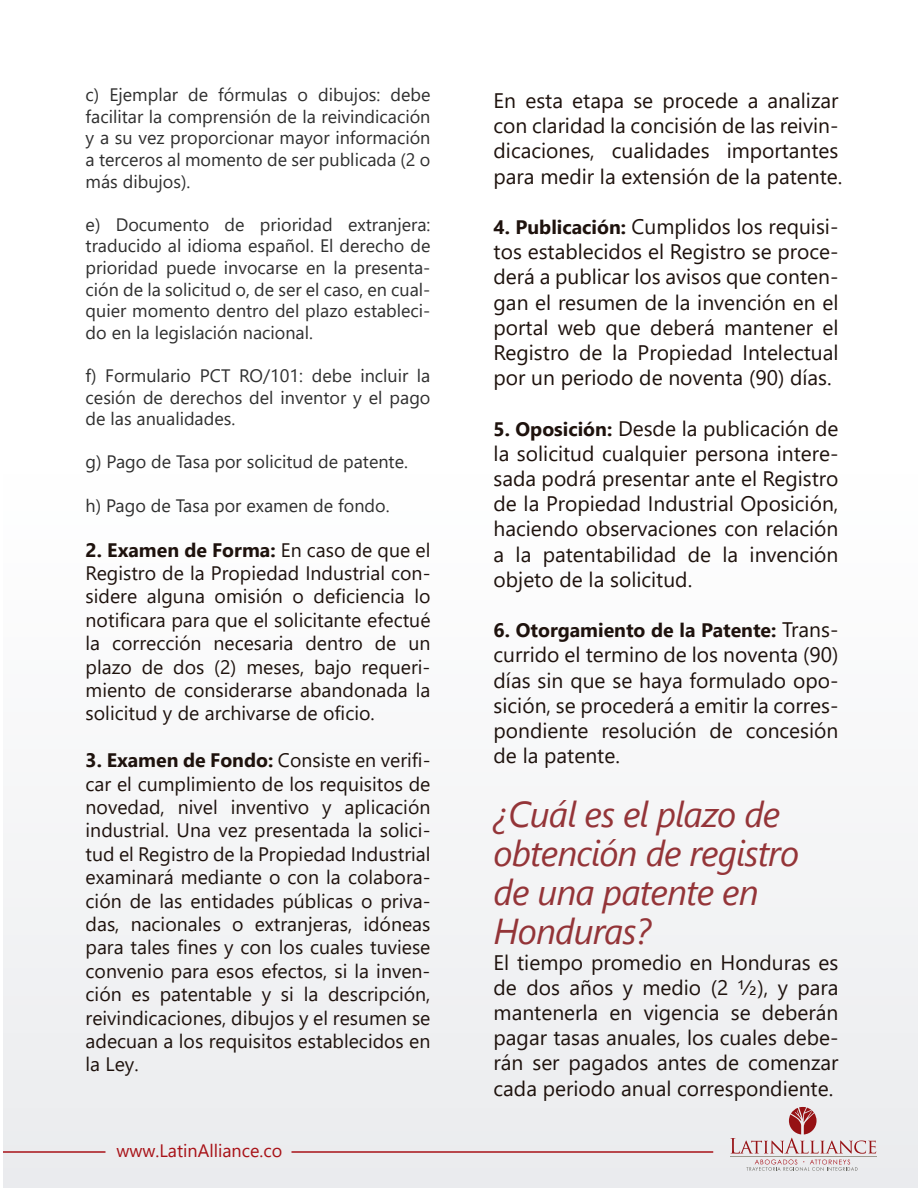
<style>
.page{position:relative;width:918px;height:1188px;background:#fff}
.page>*{position:absolute;margin:0;border:0;box-sizing:border-box;transform-origin:0 0}
.t1{font:italic 36px/39px "Segoe UI";letter-spacing:-.025em;color:rgb(131 18 22/.85)}
.t2{font:21px/25.2px "Segoe UI";color:#1e120d;text-align:justify}
.t3{font:19.5px/23.4px "Segoe UI";color:#1e120d;text-align:justify}
.t4{font:700 19.5px "Segoe UI";color:#1e120d}
.t5{font:18px/21.6px "Segoe UI";color:#2f2f2f;text-align:justify}
.t6{font:18px "Segoe UI";color:#a81217}
.s1{font-weight:700}
.s2{font-weight:700;font-size:19.5px}
.s3{font-weight:400;font-size:21px}
</style>
<div class="page">
<div style="left:3px;top:3px;width:915px;height:1185px;background:linear-gradient(to right,#f9f9fa,#f9f9fa)"></div>
<hr style="left:730px;top:1156px;width:147px;height:1px;background:#9d9a8e">
<svg style="left:730px;top:1107px;width:146px;height:64px"></svg>
<hr style="left:291px;top:1151px;width:422px;height:2px;background:#a81217">
<hr style="left:3px;top:1151px;width:102px;height:2px;background:#a81217">
<p class="t5" style="left:86px;top:83px;width:346px">c) Ejemplar de fórmulas o dibujos: debe facilitar la comprensión de la reivindicación y a su vez proporcionar mayor información a terceros al momento de ser publicada (2 o más dibujos).</p>
<p class="t5" style="left:86px;top:212px;width:346px">e) Documento de prioridad extranjera: traducido al idioma español. El derecho de prioridad puede invocarse en la presenta&shy;ción de la solicitud o, de ser el caso, en cual&shy;quier momento dentro del plazo estableci&shy;do en la legislación nacional.</p>
<p class="t5" style="left:86px;top:363px;width:346px">f) Formulario PCT RO/101: debe incluir la cesión de derechos del inventor y el pago de las anualidades.</p>
<p class="t5" style="left:86px;top:450px;width:324px">g) Pago de Tasa por solicitud de patente.</p>
<p class="t5" style="left:86px;top:493px;width:306px">h) Pago de Tasa por examen de fondo.</p>
<p class="t3" style="left:86px;top:536px;width:346px"><span class="s1">2. Examen de Forma:</span> En caso de que el Registro de la Propiedad Industrial con&shy;sidere alguna omisión o deficiencia lo notificara para que el solicitante efectué la corrección necesaria dentro de un plazo de dos (2) meses, bajo requeri&shy;miento de considerarse abandonada la solicitud y de archivarse de oficio.</p>
<p class="t3" style="left:86px;top:747px;width:346px"><span class="s1">3. Examen de Fondo:</span> Consiste en verifi&shy;car el cumplimiento de los requisitos de novedad, nivel inventivo y aplicación industrial. Una vez presentada la solici&shy;tud el Registro de la Propiedad Industrial examinará mediante o con la colabora&shy;ción de las entidades públicas o priva&shy;das, nacionales o extranjeras, idóneas para tales fines y con los cuales tuviese convenio para esos efectos, si la inven&shy;ción es patentable y si la descripción, reivindicaciones, dibujos y el resumen se adecuan a los requisitos establecidos en la Ley.</p>
<p class="t6" style="left:117px;top:1133px;width:167px">www.LatinAlliance.co</p>
<p class="t2" style="left:494px;top:86px;width:350px;text-align:left">En esta etapa se procede a analizar con claridad la concisión de las reivin&shy;dicaciones, cualidades importantes para medir la extensión de la patente.</p>
<p class="t2" style="left:494px;top:212px;width:346px"><span class="s2">4. Publicación:</span> Cumplidos los requisi&shy;tos establecidos el Registro se proce&shy;derá a publicar los avisos que conten&shy;gan el resumen de la invención en el portal web que deberá mantener el Registro de la Propiedad Intelectual por un periodo de noventa (90) días.</p>
<p class="t2" style="left:494px;top:414px;width:346px"><span class="s2">5. Oposición:</span> Desde la publicación de la solicitud cualquier persona intere&shy;sada podrá presentar ante el Registro de la Propiedad Industrial Oposición, haciendo observaciones con relación a la patentabilidad de la invención objeto de la solicitud.</p>
<p class="t4" style="left:494px;top:612px;width:346px">6. Otorgamiento de la Patente: <span class="s3">Trans-</span></p>
<p class="t2" style="left:494px;top:640px;width:346px">currido el termino de los noventa (90) días sin que se haya formulado opo&shy;sición, se procederá a emitir la corres&shy;pondiente resolución de concesión de la patente.</p>
<h1 class="t1" style="left:494px;top:789px;width:307px">¿Cuál es el plazo de obtención de registro de una patente en<br>Honduras?</h1>
<p class="t2" style="left:494px;top:948px;width:346px">El tiempo promedio en Honduras es de dos años y medio (2 ½), y para mantenerla en vigencia se deberán pagar tasas anuales, los cuales debe&shy;rán ser pagados antes de comenzar cada periodo anual correspondiente.</p>
</div>
